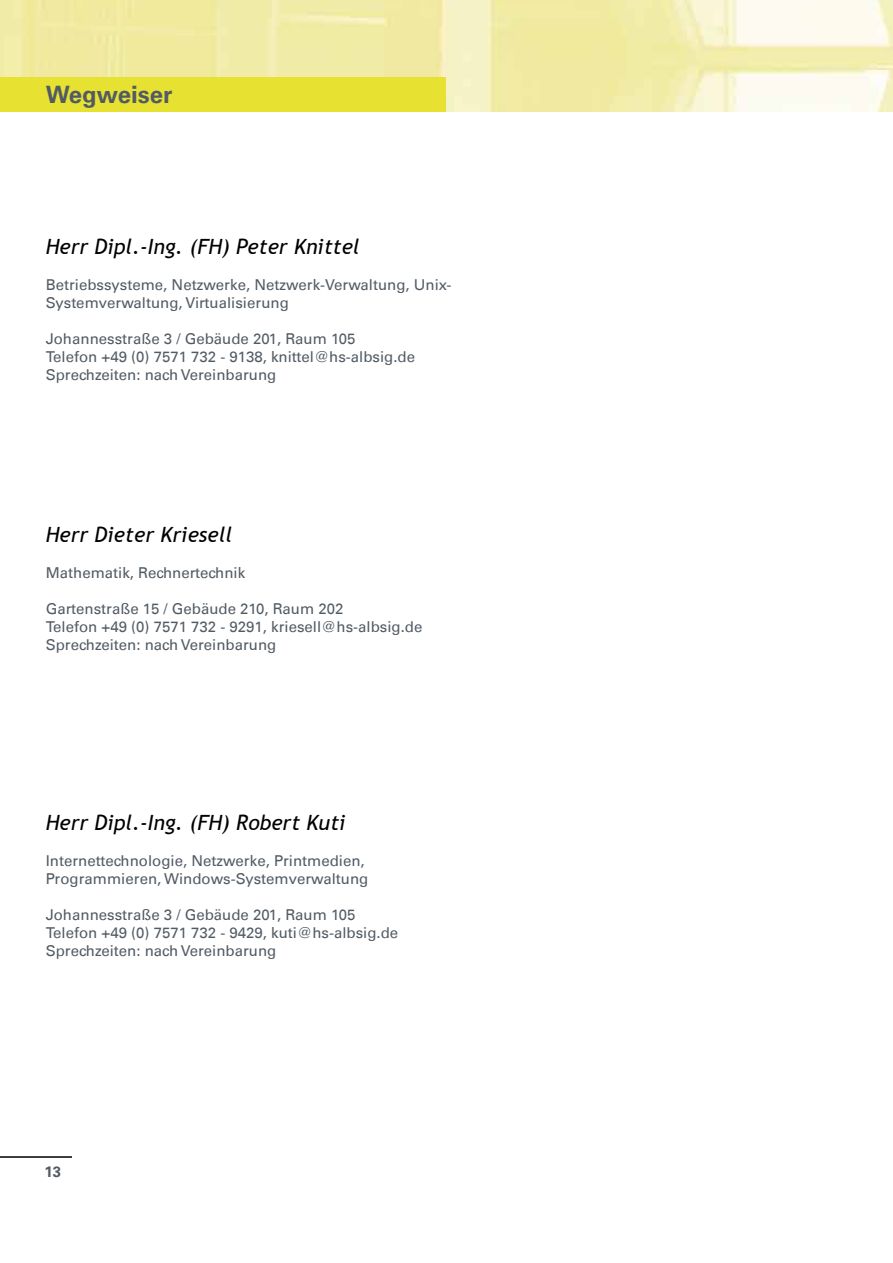
<style>
.page{position:relative;width:893px;height:1263px;background:#fff}
.page>*{position:absolute;margin:0;border:0;box-sizing:border-box;transform-origin:0 0}
.t1{font:700 24px "Univers LT";color:#525b64}
.t2{font:italic 21px "Trebuchet MS";color:#000}
.t3{font:15px/18px "Univers LT";color:#525b64}
.t4{font:700 15px "Univers LT";color:#525b64}
</style>
<div class="page">
<img style="left:0;top:0;width:893px;height:112px">
<div style="left:0;top:78px;width:446px;height:34px;background:#e7e232"></div>
<hr style="left:0;top:1156px;width:72px;height:2px;background:#000">
<h1 class="t1" style="left:46px;top:81px;width:128px">Wegweiser</h1>
<h2 class="t2" style="left:46px;top:233px;width:315px">Herr Dipl.-Ing. (FH) Peter Knittel</h2>
<p class="t3" style="left:46px;top:276px;width:407px">Betriebssysteme, Netzwerke, Netzwerk-Verwaltung, Unix-<br>Systemverwaltung, Virtualisierung</p>
<p class="t3" style="left:46px;top:330px;width:371px">Johannesstraße 3 / Gebäude 201, Raum 105<br>Telefon +49 (0) 7571 732 - 9138, knittel@hs-albsig.de<br>Sprechzeiten: nach Vereinbarung</p>
<h2 class="t2" style="left:46px;top:521px;width:188px">Herr Dieter Kriesell</h2>
<p class="t3" style="left:46px;top:564px;width:201px">Mathematik, Rechnertechnik</p>
<p class="t3" style="left:46px;top:600px;width:378px">Gartenstraße 15 / Gebäude 210, Raum 202<br>Telefon +49 (0) 7571 732 - 9291, kriesell@hs-albsig.de<br>Sprechzeiten: nach Vereinbarung</p>
<h2 class="t2" style="left:46px;top:809px;width:301px">Herr Dipl.-Ing. (FH) Robert Kuti</h2>
<p class="t3" style="left:46px;top:852px;width:324px">Internettechnologie, Netzwerke, Printmedien,<br>Programmieren, Windows-Systemverwaltung</p>
<p class="t3" style="left:46px;top:906px;width:354px">Johannesstraße 3 / Gebäude 201, Raum 105<br>Telefon +49 (0) 7571 732 - 9429, kuti@hs-albsig.de<br>Sprechzeiten: nach Vereinbarung</p>
<p class="t4" style="left:44px;top:1163px;width:18px">13</p>
</div>
